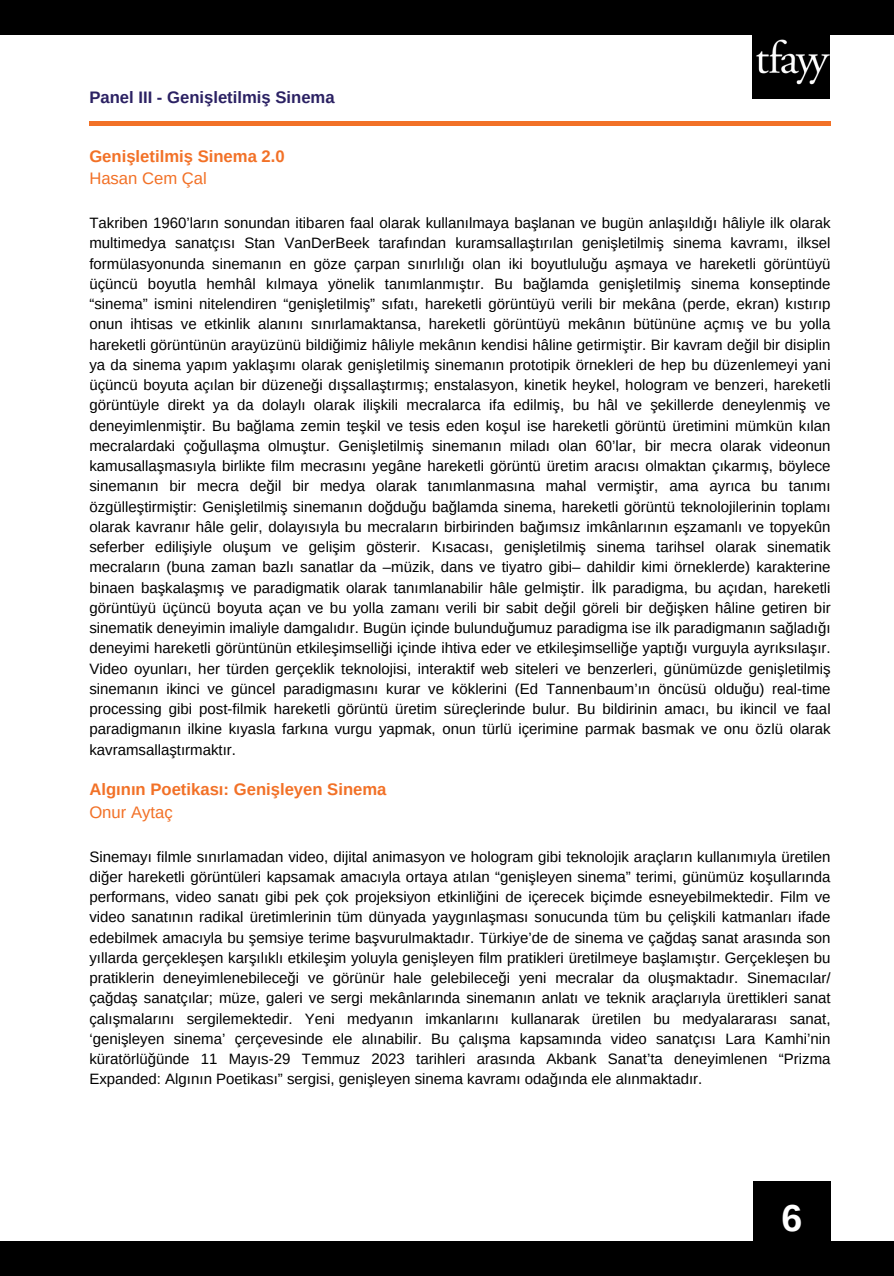
<style>
.page{position:relative;width:894px;height:1276px;background:#fff}
.page>*{position:absolute;margin:0;border:0;box-sizing:border-box;transform-origin:0 0}
.t1{font:700 37.5px "Arimo";color:#fff}
.t2{font:700 16.65px "Arimo";color:#f27127}
.t3{font:700 16.65px "Arimo";color:#2b2163}
.t4{font:16.65px "Arimo";color:#f27127}
.t5{font:15px/20.2px "Arimo";color:#000;text-align:justify}
</style>
<div class="page">
<div style="left:89px;top:121px;width:741px;height:5px;background:#f27127"></div>
<div style="left:0;top:0;width:893px;height:34px;background:#000"></div>
<div style="left:0;top:1241px;width:893px;height:35px;background:#000"></div>
<img style="left:751px;top:34px;width:78px;height:65px">
<div style="left:752px;top:1181px;width:78px;height:77px;background:#000"></div>
<p class="t3" style="left:89px;top:88px;width:247px">Panel III - Genişletilmiş Sinema</p>
<h1 class="t2" style="left:89px;top:147px;width:197px">Genişletilmiş Sinema 2.0</h1>
<p class="t4" style="left:89px;top:169px;width:119px">Hasan Cem Çal</p>
<p class="t5" style="left:89px;top:213px;width:742px">Takriben 1960’ların sonundan itibaren faal olarak kullanılmaya başlanan ve bugün anlaşıldığı hâliyle ilk olarak multimedya sanatçısı Stan VanDerBeek tarafından kuramsallaştırılan genişletilmiş sinema kavramı, ilksel formülasyonunda sinemanın en göze çarpan sınırlılığı olan iki boyutluluğu aşmaya ve hareketli görüntüyü üçüncü boyutla hemhâl kılmaya yönelik tanımlanmıştır. Bu bağlamda genişletilmiş sinema konseptinde “sinema” ismini nitelendiren “genişletilmiş” sıfatı, hareketli görüntüyü verili bir mekâna (perde, ekran) kıstırıp onun ihtisas ve etkinlik alanını sınırlamaktansa, hareketli görüntüyü mekânın bütününe açmış ve bu yolla hareketli görüntünün arayüzünü bildiğimiz hâliyle mekânın kendisi hâline getirmiştir. Bir kavram değil bir disiplin ya da sinema yapım yaklaşımı olarak genişletilmiş sinemanın prototipik örnekleri de hep bu düzenlemeyi yani üçüncü boyuta açılan bir düzeneği dışsallaştırmış; enstalasyon, kinetik heykel, hologram ve benzeri, hareketli görüntüyle direkt ya da dolaylı olarak ilişkili mecralarca ifa edilmiş, bu hâl ve şekillerde deneylenmiş ve deneyimlenmiştir. Bu bağlama zemin teşkil ve tesis eden koşul ise hareketli görüntü üretimini mümkün kılan mecralardaki çoğullaşma olmuştur. Genişletilmiş sinemanın miladı olan 60’lar, bir mecra olarak videonun kamusallaşmasıyla birlikte film mecrasını yegâne hareketli görüntü üretim aracısı olmaktan çıkarmış, böylece sinemanın bir mecra değil bir medya olarak tanımlanmasına mahal vermiştir, ama ayrıca bu tanımı özgülleştirmiştir: Genişletilmiş sinemanın doğduğu bağlamda sinema, hareketli görüntü teknolojilerinin toplamı olarak kavranır hâle gelir, dolayısıyla bu mecraların birbirinden bağımsız imkânlarının eşzamanlı ve topyekûn seferber edilişiyle oluşum ve gelişim gösterir. Kısacası, genişletilmiş sinema tarihsel olarak sinematik mecraların (buna zaman bazlı sanatlar da –müzik, dans ve tiyatro gibi– dahildir kimi örneklerde) karakterine binaen başkalaşmış ve paradigmatik olarak tanımlanabilir hâle gelmiştir. İlk paradigma, bu açıdan, hareketli görüntüyü üçüncü boyuta açan ve bu yolla zamanı verili bir sabit değil göreli bir değişken hâline getiren bir sinematik deneyimin imaliyle damgalıdır. Bugün içinde bulunduğumuz paradigma ise ilk paradigmanın sağladığı deneyimi hareketli görüntünün etkileşimselliği içinde ihtiva eder ve etkileşimselliğe yaptığı vurguyla ayrıksılaşır.<br>Video oyunları, her türden gerçeklik teknolojisi, interaktif web siteleri ve benzerleri, günümüzde genişletilmiş sinemanın ikinci ve güncel paradigmasını kurar ve köklerini (Ed Tannenbaum’ın öncüsü olduğu) real-time processing gibi post-filmik hareketli görüntü üretim süreçlerinde bulur. Bu bildirinin amacı, bu ikincil ve faal paradigmanın ilkine kıyasla farkına vurgu yapmak, onun türlü içerimine parmak basmak ve onu özlü olarak kavramsallaştırmaktır.</p>
<p class="t2" style="left:89px;top:780px;width:298px">Algının Poetikası: Genişleyen Sinema</p>
<p class="t4" style="left:89px;top:803px;width:85px">Onur Aytaç</p>
<p class="t5" style="left:89px;top:846px;width:742px">Sinemayı filmle sınırlamadan video, dijital animasyon ve hologram gibi teknolojik araçların kullanımıyla üretilen diğer hareketli görüntüleri kapsamak amacıyla ortaya atılan “genişleyen sinema” terimi, günümüz koşullarında performans, video sanatı gibi pek çok projeksiyon etkinliğini de içerecek biçimde esneyebilmektedir. Film ve video sanatının radikal üretimlerinin tüm dünyada yaygınlaşması sonucunda tüm bu çelişkili katmanları ifade edebilmek amacıyla bu şemsiye terime başvurulmaktadır. Türkiye’de de sinema ve çağdaş sanat arasında son yıllarda gerçekleşen karşılıklı etkileşim yoluyla genişleyen film pratikleri üretilmeye başlamıştır. Gerçekleşen bu pratiklerin deneyimlenebileceği ve görünür hale gelebileceği yeni mecralar da oluşmaktadır. Sinemacılar/ çağdaş sanatçılar; müze, galeri ve sergi mekânlarında sinemanın anlatı ve teknik araçlarıyla ürettikleri sanat çalışmalarını sergilemektedir. Yeni medyanın imkanlarını kullanarak üretilen bu medyalararası sanat, ‘genişleyen sinema’ çerçevesinde ele alınabilir. Bu çalışma kapsamında video sanatçısı Lara Kamhi’nin küratörlüğünde 11 Mayıs-29 Temmuz 2023 tarihleri arasında Akbank Sanat’ta deneyimlenen “Prizma Expanded: Algının Poetikası” sergisi, genişleyen sinema kavramı odağında ele alınmaktadır.</p>
<p class="t1" style="left:781px;top:1196px;width:22px">6</p>
</div>
